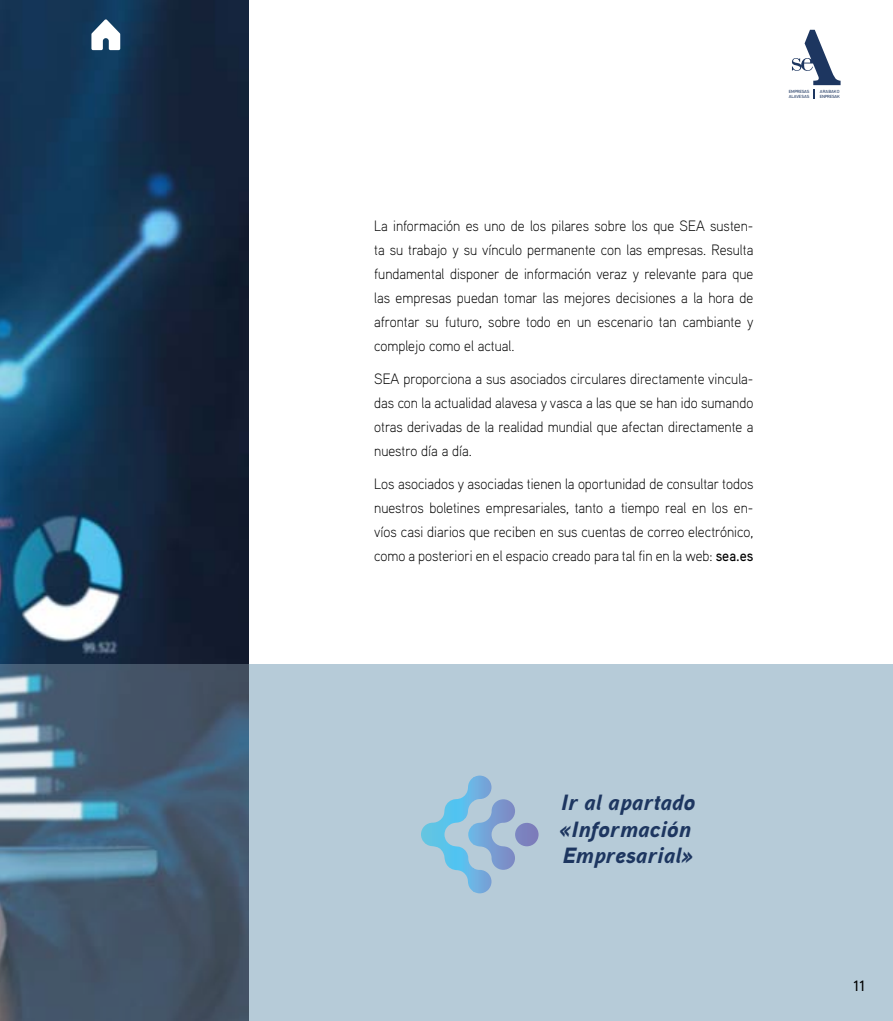
<style>
.page{position:relative;width:893px;height:1021px;background:#fff}
.page>*{position:absolute;margin:0;border:0;box-sizing:border-box;transform-origin:0 0}
.t1{font:italic 900 22.05px/26.4px "Aaux Pro";color:#1d3660}
.t2{font:300 15px/24px "Aaux Pro";color:#000;text-align:justify;scale:.95 1}
.t3{font:500 15px "Aaux Pro";color:#000}
.t4{font:4.5px/4.8px "DIN Next Rounded LT Pro";letter-spacing:-.05em;color:#1d3660}
.s1{font-weight:500}
</style>
<div class="page">
<div style="left:249px;top:664px;width:644px;height:356px;background:#b6cbd8"></div>
<img style="left:0;top:0;width:249px;height:664px">
<svg style="left:0;top:664px;width:249px;height:356px;background:#4d6377"></svg>
<svg style="left:792px;top:30px;width:49px;height:68px"></svg>
<svg style="left:421px;top:775px;width:118px;height:118px"></svg>
<svg style="left:91px;top:19px;width:29px;height:31px"></svg>
<p class="t4" style="left:789px;top:89px;width:22px">EMPRESAS<br>ALAVESAS</p>
<p class="t4" style="left:820px;top:89px;width:21px">ARABAKO<br>ENPRESAK</p>
<p class="t2" style="left:374px;top:214px;width:401px">La información es uno de los pilares sobre los que SEA susten&shy;ta su trabajo y su vínculo permanente con las empresas. Resulta fundamental disponer de información veraz y relevante para que las empresas puedan tomar las mejores decisiones a la hora de afrontar su futuro, sobre todo en un escenario tan cambiante y complejo como el actual.</p>
<p class="t2" style="left:374px;top:366px;width:401px">SEA proporciona a sus asociados circulares directamente vincula&shy;das con la actualidad alavesa y vasca a las que se han ido sumando otras derivadas de la realidad mundial que afectan directamente a nuestro día a día.</p>
<p class="t2" style="left:374px;top:471px;width:401px">Los asociados y asociadas tienen la oportunidad de consultar todos nuestros boletines empresariales, tanto a tiempo real en los en&shy;víos casi diarios que reciben en sus cuentas de correo electrónico, como a posteriori en el espacio creado para tal fin en la web: <span class="s1">sea.es</span></p>
<h1 class="t1" style="left:559px;top:788px;width:138px">Ir al apartado «Información<br>Empresarial»</h1>
<p class="t3" style="left:854px;top:976px;width:13px">11</p>
</div>
